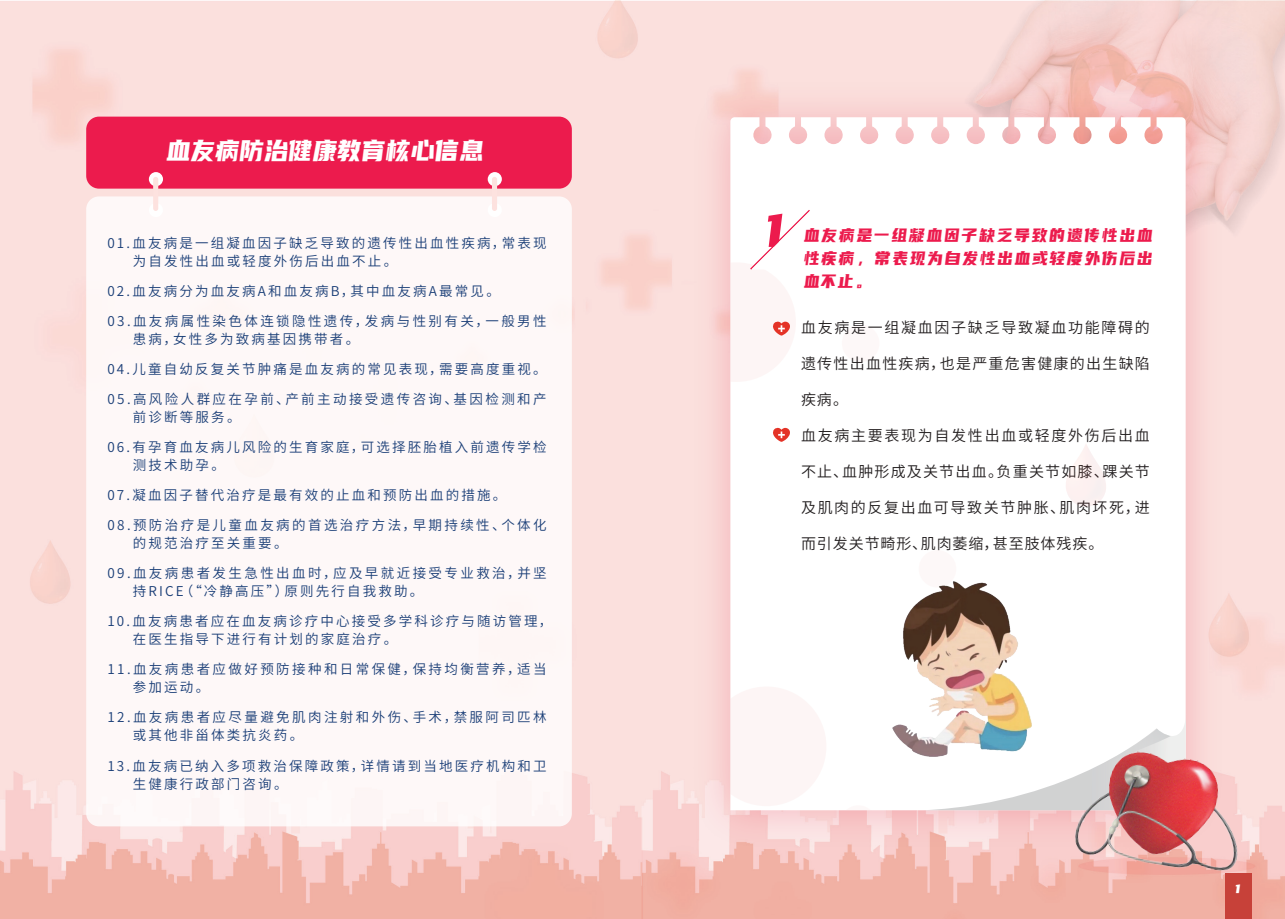
<style>
.page{position:relative;width:1285px;height:919px;background:#fff}
.page>*{position:absolute;margin:0;border:0;box-sizing:border-box;transform-origin:0 0}
.t1{font:57.45px "You She Biao Ti Hei";color:#ec1b4d;scale:.88 1}
.t2{font:30px "You She Biao Ti Hei";color:#fff;scale:.88 1}
.t3{font:19.5px/23.4px "You She Biao Ti Hei";letter-spacing:.095em;color:#ec1b4d;text-align:justify;scale:.88 1}
.t4{font:15px "Source Han Sans CN";letter-spacing:.105em;color:#231f20}
.t5{font:15px "Source Han Sans CN";letter-spacing:.08em;color:#231f20}
.t6{font:15px "Source Han Sans CN";letter-spacing:.085em;color:#231f20}
.t7{font:15px "Source Han Sans CN";letter-spacing:.06em;color:#231f20}
.t8{font:15px "You She Biao Ti Hei";color:#fff}
.t9{font:13.5px/18px "Source Han Sans CN";letter-spacing:.16em;color:#1a3e77}
.t10{font:13.5px/18px "Source Han Sans CN";letter-spacing:.18em;color:#1a3e77}
</style>
<div class="page">
<img style="left:0;top:0;width:1283px;height:918px">
<img style="left:679px;top:66px;width:557px;height:795px">
<svg style="left:730px;top:117px;width:455px;height:693px"></svg>
<svg style="left:924px;top:713px;width:261px;height:97px"></svg>
<svg style="left:730px;top:686px;width:96px;height:120px"></svg>
<div style="left:841px;top:324px;width:38px;height:38px;background:#fdf8f8;border-radius:50%"></div>
<div style="left:918px;top:550px;width:38px;height:37px;background:#fdf8f8;border-radius:50%"></div>
<svg style="left:839px;top:805px;width:37px;height:5px"></svg>
<svg style="left:730px;top:208px;width:81px;height:174px"></svg>
<svg style="left:772px;top:427px;width:17px;height:15px"></svg>
<svg style="left:1065px;top:443px;width:40px;height:64px"></svg>
<img style="left:1060px;top:742px;width:211px;height:145px">
<div style="left:1224px;top:873px;width:26px;height:45px;background:#c74139"></div>
<div style="left:86px;top:196px;width:485px;height:630px;background:#fef8f8;border-radius:13px"></div>
<div style="left:86px;top:117px;width:485px;height:72px;background:#ec1b4d;border-radius:13px"></div>
<div style="left:149px;top:172px;width:14px;height:14px;background:#fff;border-radius:50%"></div>
<div style="left:149px;top:203px;width:14px;height:14px;background:#fff;border-radius:50%"></div>
<div style="left:153px;top:177px;width:5px;height:34px;background:#fde2df;border-radius:3px"></div>
<div style="left:487px;top:172px;width:15px;height:14px;background:#fff;border-radius:50%"></div>
<div style="left:487px;top:203px;width:15px;height:14px;background:#fff;border-radius:50%"></div>
<div style="left:492px;top:177px;width:5px;height:34px;background:#fde2df;border-radius:3px"></div>
<img style="left:892px;top:581px;width:139px;height:175px">
<h2 class="t2" style="left:166px;top:132px;width:362px">血友病防治健康教育核心信息</h2>
<p class="t9" style="left:133px;top:234px;width:415px;text-indent:-26px">01.血友病是一组凝血因子缺乏导致的遗传性出血性疾病，常表现为自发性出血或轻度外伤后出血不止。</p>
<p class="t9" style="left:107px;top:282px;width:394px">02.血友病分为血友病A和血友病B，其中血友病A最常见。</p>
<p class="t10" style="left:133px;top:312px;width:415px;text-indent:-26px">03.血友病属性染色体连锁隐性遗传，发病与性别有关，一般男性患病，女性多为致病基因携带者。</p>
<p class="t9" style="left:107px;top:360px;width:441px">04.儿童自幼反复关节肿痛是血友病的常见表现，需要高度重视。</p>
<p class="t10" style="left:133px;top:390px;width:415px;text-indent:-26px">05.高风险人群应在孕前、产前主动接受遗传咨询、基因检测和产前诊断等服务。</p>
<p class="t9" style="left:133px;top:438px;width:415px;text-indent:-26px">06.有孕育血友病儿风险的生育家庭，可选择胚胎植入前遗传学检测技术助孕。</p>
<p class="t9" style="left:107px;top:486px;width:400px">07.凝血因子替代治疗是最有效的止血和预防出血的措施。</p>
<p class="t10" style="left:133px;top:516px;width:415px;text-indent:-25px">08.预防治疗是儿童血友病的首选治疗方法，早期持续性、个体化的规范治疗至关重要。</p>
<p class="t10" style="left:133px;top:564px;width:415px;text-indent:-26px">09.血友病患者发生急性出血时，应及早就近接受专业救治，并坚持RICE（“冷静高压”）原则先行自我救助。</p>
<p class="t9" style="left:133px;top:612px;width:421px;text-indent:-26px">10.血友病患者应在血友病诊疗中心接受多学科诊疗与随访管理，在医生指导下进行有计划的家庭治疗。</p>
<p class="t10" style="left:133px;top:660px;width:415px;text-indent:-26px">11.血友病患者应做好预防接种和日常保健，保持均衡营养，适当参加运动。</p>
<p class="t10" style="left:133px;top:708px;width:415px;text-indent:-26px">12.血友病患者应尽量避免肌肉注射和外伤、手术，禁服阿司匹林或其他非甾体类抗炎药。</p>
<p class="t9" style="left:133px;top:756px;width:415px;text-indent:-26px">13.血友病已纳入多项救治保障政策，详情请到当地医疗机构和卫生健康行政部门咨询。</p>
<h1 class="t1" style="left:765px;top:195px;width:24px">1</h1>
<h3 class="t3" style="left:803px;top:223px;width:398px">血友病是一组凝血因子缺乏导致的遗传性出血性疾病，常表现为自发性出血或轻度外伤后出血不止。</h3>
<p class="t4" style="left:800px;top:319px;width:350px">血友病是一组凝血因子缺乏导致凝血功能障碍的</p>
<p class="t6" style="left:800px;top:355px;width:350px">遗传性出血性疾病，也是严重危害健康的出生缺陷</p>
<p class="t4" style="left:800px;top:391px;width:48px">疾病。</p>
<p class="t4" style="left:800px;top:427px;width:350px">血友病主要表现为自发性出血或轻度外伤后出血</p>
<p class="t5" style="left:800px;top:463px;width:350px">不止、血肿形成及关节出血。负重关节如膝、踝关节</p>
<p class="t4" style="left:800px;top:499px;width:350px">及肌肉的反复出血可导致关节肿胀、肌肉坏死，进</p>
<p class="t7" style="left:800px;top:535px;width:304px">而引发关节畸形、肌肉萎缩，甚至肢体残疾。</p>
<p class="t8" style="left:1234px;top:879px;width:7px">1</p>
</div>
